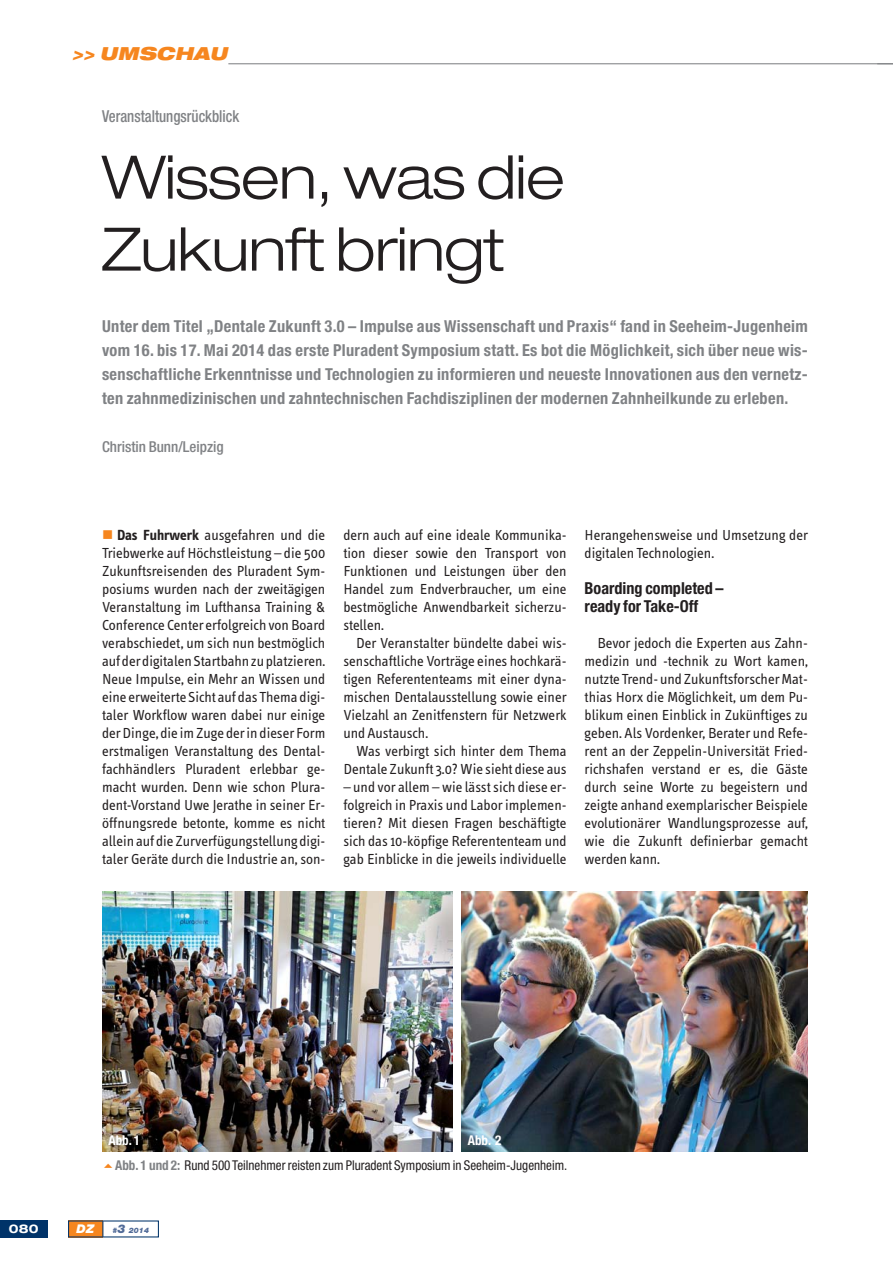
<style>
.page{position:relative;width:893px;height:1263px;background:#fff}
.page>*{position:absolute;margin:0;border:0;box-sizing:border-box;transform-origin:0 0}
.t1{font:300 expanded 60px/72px "Helvetica Neue";letter-spacing:-.01em;color:#231f20}
.t2{font:italic 900 expanded 18px "Helvetica Neue";color:#f6861f}
.t3{font:700 condensed 16.5px/24px "Helvetica Neue";letter-spacing:.02em;color:#808285;text-align:justify}
.t4{font:700 condensed 16.5px/18px "Helvetica Neue";color:#231f20}
.t5{font:500 condensed 16.5px "Helvetica Neue";color:#808285;scale:.9 1}
.t6{font:15px/18px "Info Text";color:#231f20;text-align:justify}
.t7{font:500 condensed 15px "Helvetica Neue";color:#808285}
.t8{font:condensed 13.5px/24px "Helvetica Neue";color:#231f20}
.t9{font:700 condensed 13.5px "Helvetica Neue";color:#fff}
.t10{font:700 expanded 12px "Helvetica Neue";color:#fff}
.t11{font:italic 900 12px "Helvetica Neue";color:#fff}
.t12{font:italic 900 7.5px "Helvetica Neue";color:#516b98}
.s1{color:#f6861f}
.s2{font-weight:700}
.s3{font-weight:700;color:#fff}
.s4{font-weight:700;color:#808285}
.s5{font-size:12px}
</style>
<div class="page">
<div style="left:68px;top:1220px;width:35px;height:17px;background:#f6861f"></div>
<div style="left:0;top:1220px;width:48px;height:17px;background:#003369"></div>
<svg style="left:102px;top:1221px;width:1px;height:16px"></svg>
<hr style="left:228px;top:63px;width:665px;height:1px;background:#808285">
<img style="left:102px;top:892px;width:350px;height:259px">
<img style="left:461px;top:892px;width:347px;height:259px">
<p class="t2" style="left:72px;top:45px;width:160px">&gt;&gt; UMSCHAU</p>
<p class="t5" style="left:102px;top:111px;width:154px">Veranstaltungsrückblick</p>
<h1 class="t1" style="left:102px;top:149px;width:464px">Wissen, was die<br>Zukunft bringt</h1>
<p class="t3" style="left:102px;top:316px;width:707px">Unter dem Titel „Dentale Zukunft 3.0 – Impulse aus Wissenschaft und Praxis“ fand in Seeheim-Jugenheim vom 16. bis 17. Mai 2014 das erste Pluradent Symposium statt. Es bot die Möglichkeit, sich über neue wis&shy;senschaftliche Erkenntnisse und Technologien zu informieren und neueste Innovationen aus den vernetz&shy;ten zahnmedizinischen und zahntechnischen Fachdisziplinen der modernen Zahnheilkunde zu erleben.</p>
<p class="t7" style="left:102px;top:441px;width:123px">Christin Bunn/Leipzig</p>
<p class="t6" style="left:102px;top:527px;width:225px"><span class="s1">■</span> <span class="s2">Das Fuhrwerk</span> ausgefahren und die Triebwerke auf Höchstleistung – die 500<br>Zukunftsreisenden des Pluradent Sym&shy;posiums wurden nach der zweitägigen Veranstaltung im Lufthansa Training &amp; Conference Center erfolgreich von Board verabschiedet, um sich nun bestmöglich auf der digitalen Startbahn zu platzieren.<br>Neue Impulse, ein Mehr an Wissen und eine erweiterte Sicht auf das Thema digi&shy;taler Workflow waren dabei nur einige der Dinge, die im Zuge der in dieser Form erstmaligen Veranstaltung des Dental&shy;fachhändlers Pluradent erlebbar ge&shy;macht wurden. Denn wie schon Plura&shy;dent-Vorstand Uwe Jerathe in seiner Er&shy;öffnungsrede betonte, komme es nicht allein auf die Zurverfügungstellung digi&shy;taler Geräte durch die Industrie an, son-</p>
<p class="t6" style="left:343px;top:527px;width:225px">dern auch auf eine ideale Kommunika&shy;tion dieser sowie den Transport von Funktionen und Leistungen über den Handel zum Endverbraucher, um eine bestmögliche Anwendbarkeit sicherzu&shy;stellen.</p>
<p class="t6" style="left:343px;top:635px;width:225px;text-indent:13px">Der Veranstalter bündelte dabei wis&shy;senschaftliche Vorträge eines hochkarä&shy;tigen Referententeams mit einer dyna&shy;mischen Dentalausstellung sowie einer Vielzahl an Zenitfenstern für Netzwerk und Austausch.</p>
<p class="t6" style="left:343px;top:743px;width:225px;text-align:right">Was verbirgt sich hinter dem Thema<br>Dentale Zukunft 3.0? Wie sieht diese aus</p>
<p class="t6" style="left:343px;top:779px;width:225px">– und vor allem – wie lässt sich diese er&shy;folgreich in Praxis und Labor implemen&shy;tieren? Mit diesen Fragen beschäftigte sich das 10-köpfige Referententeam und gab Einblicke in die jeweils individuelle</p>
<p class="t6" style="left:585px;top:527px;width:225px">Herangehensweise und Umsetzung der digitalen Technologien.</p>
<p class="t4" style="left:585px;top:581px;width:140px">Boarding completed – ready for Take-Off</p>
<p class="t6" style="left:585px;top:635px;width:225px;text-indent:13px">Bevor jedoch die Experten aus Zahn&shy;medizin und -technik zu Wort kamen, nutzte Trend- und Zukunftsforscher Mat&shy;thias Horx die Möglichkeit, um dem Pu&shy;blikum einen Einblick in Zukünftiges zu geben. Als Vordenker, Berater und Refe&shy;rent an der Zeppelin-Universität Fried&shy;richshafen verstand er es, die Gäste durch seine Worte zu begeistern und zeigte anhand exemplarischer Beispiele evolutionärer Wandlungsprozesse auf, wie die Zukunft definierbar gemacht werden kann.</p>
<p class="t8" style="left:115px;top:1130px;width:454px;text-indent:-7px"><span class="s3">Abb. 1<br></span><span class="s4">Abb. 1 und 2:</span> Rund 500 Teilnehmer reisten zum Pluradent Symposium in Seeheim-Jugenheim.</p>
<p class="t9" style="left:468px;top:1136px;width:35px">Abb. 2</p>
<p class="t10" style="left:9px;top:1224px;width:31px">080</p>
<p class="t11" style="left:77px;top:1224px;width:19px">DZ</p>
<p class="t12" style="left:112px;top:1227px;width:38px">#<span class="s5">3</span> 2014</p>
</div>
